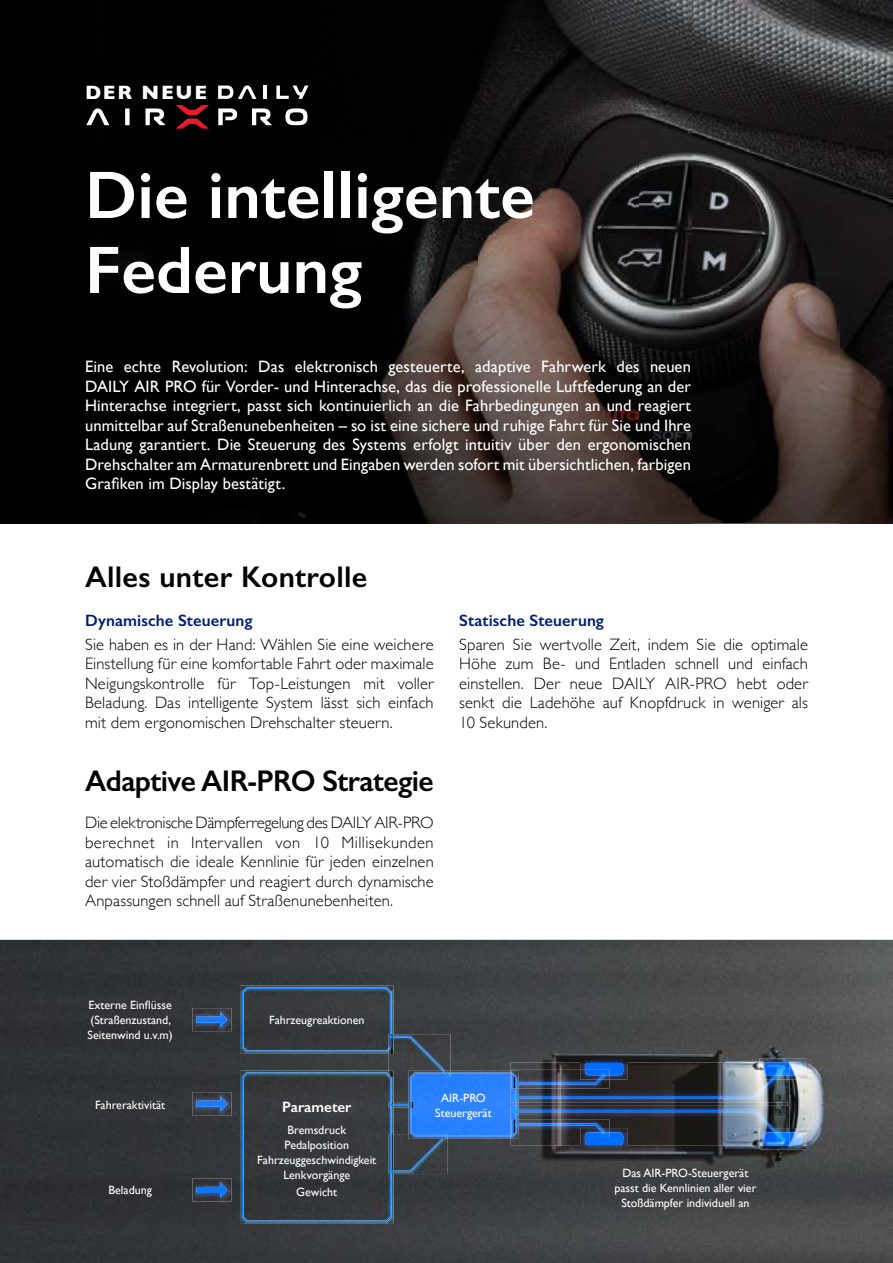
<style>
.page{position:relative;width:893px;height:1263px;background:#fff}
.page>*{position:absolute;margin:0;border:0;box-sizing:border-box;transform-origin:0 0}
.t1{font:600 67.5px/75px "Gill Sans";color:#fff}
.t2{font:600 30px "Gill Sans";letter-spacing:-.02em;color:#000}
.t3{font:600 30px "Gill Sans";letter-spacing:.01em;color:#000}
.t4{font:700 19.65px "Gill Sans";letter-spacing:.09em;color:#fff}
.t5{font:300 16.5px/19.5px "Gill Sans";letter-spacing:.01em;color:#000;text-align:justify}
.t6{font:16.5px/19.5px "Gill Sans";letter-spacing:.005em;color:#fff;text-align:justify}
.t7{font:600 16.5px "Gill Sans";letter-spacing:.005em;color:#001e76}
.t8{font:600 15px "Gill Sans";color:#fff}
.t9{font:12px/15px "Gill Sans";color:#fff;text-align:center}
</style>
<div class="page">
<img style="left:638px;top:0;width:255px;height:236px">
<img style="left:0;top:523px;width:893px;height:1px">
<img style="left:691px;top:236px;width:149px;height:143px">
<img style="left:840px;top:236px;width:53px;height:287px">
<img style="left:691px;top:379px;width:150px;height:144px">
<img style="left:0;top:523px;width:578px;height:1px">
<img style="left:578px;top:523px;width:105px;height:1px">
<img style="left:0;top:940px;width:893px;height:323px">
<img style="left:0;top:0;width:638px;height:523px">
<img style="left:638px;top:236px;width:53px;height:287px">
<img style="left:511px;top:1062px;width:278px;height:40px">
<img style="left:511px;top:1070px;width:70px;height:9px">
<img style="left:519px;top:1079px;width:255px;height:19px">
<img style="left:511px;top:1106px;width:278px;height:40px">
<img style="left:519px;top:1128px;width:62px;height:10px">
<img style="left:519px;top:1110px;width:254px;height:18px">
<img style="left:581px;top:1058px;width:46px;height:21px">
<img style="left:581px;top:1070px;width:28px;height:9px">
<img style="left:585px;top:1062px;width:38px;height:13px">
<img style="left:585px;top:1070px;width:24px;height:5px">
<svg style="left:598px;top:1074px;width:7px;height:5px"></svg>
<img style="left:581px;top:1128px;width:46px;height:21px">
<img style="left:581px;top:1128px;width:28px;height:10px">
<img style="left:585px;top:1132px;width:38px;height:13px">
<img style="left:585px;top:1132px;width:24px;height:6px">
<svg style="left:598px;top:1128px;width:7px;height:6px"></svg>
<img style="left:760px;top:1058px;width:46px;height:21px">
<img style="left:760px;top:1062px;width:11px;height:17px">
<img style="left:764px;top:1062px;width:7px;height:13px">
<svg style="left:771px;top:1062px;width:31px;height:17px"></svg>
<img style="left:760px;top:1128px;width:46px;height:21px">
<img style="left:760px;top:1128px;width:29px;height:18px">
<img style="left:764px;top:1132px;width:6px;height:13px">
<svg style="left:770px;top:1128px;width:32px;height:17px"></svg>
<img style="left:240px;top:985px;width:153px;height:69px">
<img style="left:242px;top:987px;width:150px;height:65px">
<img style="left:240px;top:1070px;width:153px;height:154px">
<img style="left:242px;top:1072px;width:150px;height:150px">
<img style="left:389px;top:1034px;width:62px;height:43px">
<img style="left:389px;top:1034px;width:4px;height:20px">
<img style="left:389px;top:1034px;width:3px;height:16px">
<svg style="left:389px;top:1070px;width:4px;height:7px"></svg>
<img style="left:393px;top:1036px;width:52px;height:35px">
<img style="left:389px;top:1134px;width:59px;height:40px">
<img style="left:390px;top:1134px;width:2px;height:40px">
<img style="left:393px;top:1139px;width:51px;height:33px">
<img style="left:408px;top:1071px;width:111px;height:68px">
<img style="left:517px;top:1088px;width:2px;height:14px">
<img style="left:511px;top:1071px;width:8px;height:17px">
<img style="left:511px;top:1106px;width:8px;height:33px">
<img style="left:408px;top:1071px;width:43px;height:6px">
<img style="left:408px;top:1134px;width:40px;height:5px">
<img style="left:410px;top:1073px;width:107px;height:64px">
<img style="left:511px;top:1088px;width:6px;height:14px">
<img style="left:511px;top:1073px;width:6px;height:15px">
<img style="left:511px;top:1106px;width:6px;height:13px">
<img style="left:511px;top:1119px;width:6px;height:18px">
<img style="left:410px;top:1073px;width:41px;height:4px">
<svg style="left:443px;top:1071px;width:5px;height:4px"></svg>
<img style="left:412px;top:1134px;width:36px;height:3px">
<svg style="left:442px;top:1136px;width:4px;height:3px"></svg>
<svg style="left:389px;top:1102px;width:23px;height:5px"></svg>
<img style="left:192px;top:1008px;width:40px;height:23px">
<img style="left:197px;top:1012px;width:30px;height:15px">
<img style="left:192px;top:1092px;width:40px;height:23px">
<img style="left:197px;top:1096px;width:30px;height:15px">
<img style="left:192px;top:1178px;width:40px;height:23px">
<img style="left:197px;top:1182px;width:30px;height:15px">
<svg style="left:285px;top:108px;width:23px;height:17px"></svg>
<svg style="left:252px;top:108px;width:20px;height:17px"></svg>
<svg style="left:218px;top:108px;width:19px;height:17px"></svg>
<svg style="left:146px;top:108px;width:19px;height:17px"></svg>
<svg style="left:125px;top:108px;width:5px;height:17px"></svg>
<svg style="left:86px;top:108px;width:23px;height:17px"></svg>
<svg style="left:176px;top:105px;width:33px;height:24px"></svg>
<svg style="left:218px;top:85px;width:38px;height:14px"></svg>
<hr style="left:263px;top:86px;width:4px;height:13px;background:#fff">
<svg style="left:276px;top:86px;width:32px;height:13px"></svg>
<p class="t4" style="left:85px;top:77px;width:124px">DER NEUE</p>
<h1 class="t1" style="left:85px;top:157px;width:451px">Die intelligente<br>Federung</h1>
<p class="t6" style="left:85px;top:356px;width:607px">Eine echte Revolution: Das elektronisch gesteuerte, adaptive Fahrwerk des neuen DAILY AIR PRO für Vorder- und Hinterachse, das die professionelle Luftfederung an der Hinterachse integriert, passt sich kontinuierlich an die Fahrbedingungen an und reagiert unmittelbar auf Straßenunebenheiten – so ist eine sichere und ruhige Fahrt für Sie und Ihre Ladung garantiert. Die Steuerung des Systems erfolgt intuitiv über den ergonomischen Drehschalter am Armaturenbrett und Eingaben werden sofort mit übersichtlichen, farbigen Grafiken im Display bestätigt.</p>
<h2 class="t3" style="left:85px;top:559px;width:284px">Alles unter Kontrolle</h2>
<p class="t7" style="left:85px;top:610px;width:169px">Dynamische Steuerung</p>
<p class="t5" style="left:85px;top:634px;width:350px">Sie haben es in der Hand: Wählen Sie eine weichere Einstellung für eine komfortable Fahrt oder maximale Neigungskontrolle für Top-Leistungen mit voller Beladung. Das intelligente System lässt sich einfach mit dem ergonomischen Drehschalter steuern.</p>
<h2 class="t2" style="left:85px;top:763px;width:350px">Adaptive AIR-PRO Strategie</h2>
<p class="t5" style="left:85px;top:812px;width:350px">Die elektronische Dämpferregelung des DAILY AIR-PRO berechnet in Intervallen von 10 Millisekunden automatisch die ideale Kennlinie für jeden einzelnen der vier Stoßdämpfer und reagiert durch dynamische Anpassungen schnell auf Straßenunebenheiten.</p>
<p class="t7" style="left:459px;top:610px;width:146px">Statische Steuerung</p>
<p class="t5" style="left:459px;top:634px;width:350px">Sparen Sie wertvolle Zeit, indem Sie die optimale Höhe zum Be- und Entladen schnell und einfach einstellen. Der neue DAILY AIR-PRO hebt oder senkt die Ladehöhe auf Knopfdruck in weniger als 10 Sekunden.</p>
<p class="t9" style="left:88px;top:997px;width:87px;text-align:left">Externe Einflüsse (Straßenzustand,<br>Seitenwind u.v.m)</p>
<p class="t9" style="left:269px;top:1012px;width:97px">Fahrzeugreaktionen</p>
<p class="t9" style="left:95px;top:1097px;width:72px">Fahreraktivität</p>
<p class="t9" style="left:108px;top:1182px;width:45px">Beladung</p>
<p class="t8" style="left:282px;top:1098px;width:71px">Parameter</p>
<p class="t9" style="left:257px;top:1122px;width:121px">Bremsdruck<br>Pedalposition<br>Fahrzeuggeschwindigkeit<br>Lenkvorgänge</p>
<p class="t9" style="left:296px;top:1184px;width:42px">Gewicht</p>
<p class="t9" style="left:435px;top:1090px;width:58px">AIR-PRO<br>Steuergerät</p>
<p class="t9" style="left:614px;top:1165px;width:143px">Das AIR-PRO-Steuergerät passt die Kennlinien aller vier<br>Stoßdämpfer individuell an</p>
</div>
